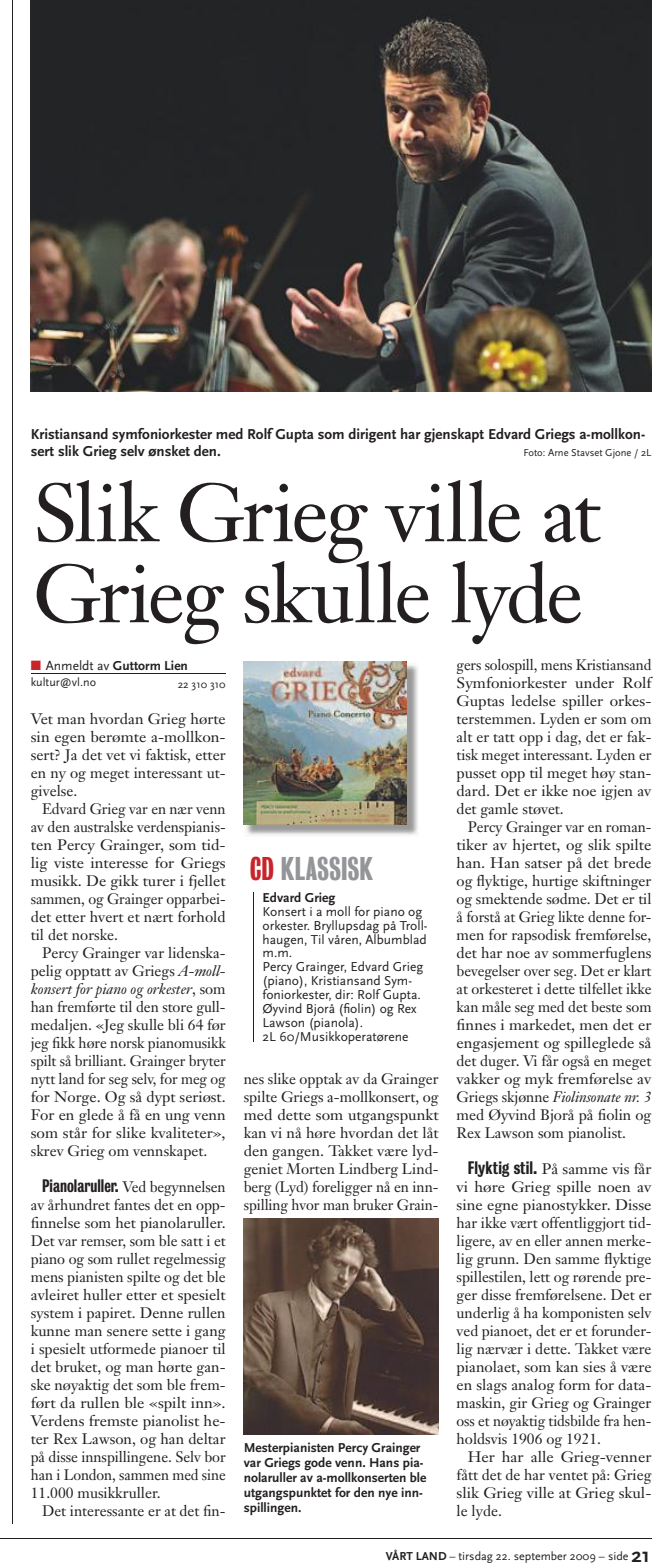
<style>
.page{position:relative;width:653px;height:1566px;background:#fff}
.page>*{position:absolute;margin:0;border:0;box-sizing:border-box;transform-origin:0 0}
.t1{font:81px/81px "Janson Text";letter-spacing:-.03em;color:#231f20}
.t2{font:30px "Bureau Grotesque One Five";letter-spacing:-.005em;color:#939598}
.t3{font:16.5px "Bureau Grotesque Three Five";color:#231f20}
.t4{font:15px/18px "Janson Text";color:#231f20;text-align:justify}
.t5{font:15px/18px "Janson Text";color:#231f20;text-align:justify;scale:.96 1}
.t6{font:700 15px/16.5px "Scala Sans";color:#231f20}
.t7{font:15px/18px "Janson Text";color:#231f20;text-align:justify;scale:1.05 1}
.t8{font:13.5px/14px "Scala Sans";color:#231f20}
.t9{font:700 13.5px/15px "Scala Sans";color:#231f20}
.t10{font:12px "Scala Sans";color:#231f20}
.t11{font:11.25px "Scala Sans Caps";color:#231f20}
.t12{font:10.5px "Scala Sans";color:#231f20}
.s1{color:#c8242b}
.s2{font-weight:400}
.s3{font-style:italic}
.s4{font-family:"Janson Text";font-size:15px}
.s5{font-family:"Bureau Grotesque Three Five";font-size:16.5px}
.s6{font-weight:700}
.s7{font-weight:700;font-size:21px}
</style>
<div class="page">
<hr style="left:31px;top:673px;width:195px;height:1px;background:#231f20">
<hr style="left:253px;top:892px;width:1px;height:149px;background:#231f20">
<img style="left:246px;top:665px;width:172px;height:170px">
<img style="left:244px;top:662px;width:163px;height:163px">
<img style="left:31px;top:0;width:620px;height:392px">
<img style="left:244px;top:1219px;width:194px;height:216px">
<hr style="left:12px;top:0;width:1px;height:1524px;background:#231f20">
<hr style="left:0;top:1539px;width:651px;height:1px;background:#231f20">
<p class="t6" style="left:31px;top:426px;width:616px">Kristiansand symfoniorkester med Rolf Gupta som dirigent har gjenskapt Edvard Griegs a-mollkon&shy;sert slik Grieg selv ønsket den.</p>
<p class="t12" style="left:523px;top:447px;width:130px">Foto: Arne Stavset Gjone / 2L</p>
<h1 class="t1" style="left:33px;top:481px;width:569px">Slik Grieg ville at<br>Grieg skulle lyde</h1>
<p class="t9" style="left:31px;top:658px;width:159px"><span class="s1">■</span> <span class="s2">Anmeldt av</span> Guttorm Lien</p>
<p class="t10" style="left:31px;top:677px;width:67px">kultur@vl.no</p>
<p class="t11" style="left:178px;top:677px;width:50px">22 310 310</p>
<p class="t4" style="left:31px;top:711px;width:196px">Vet man hvordan Grieg hørte sin egen berømte a-mollkon&shy;sert? Ja det vet vi faktisk, etter en ny og meget interessant ut&shy;givelse.</p>
<p class="t4" style="left:31px;top:801px;width:196px;text-indent:11px">Edvard Grieg var en nær venn av den australske verdenspianis&shy;ten Percy Grainger, som tid&shy;lig viste interesse for Griegs musikk. De gikk turer i fjellet sammen, og Grainger opparbei&shy;det etter hvert et nært forhold til det norske.</p>
<p class="t4" style="left:31px;top:945px;width:196px;text-indent:11px">Percy Grainger var lidenska&shy;pelig opptatt av Griegs <span class="s3">A-moll&shy;konsert for piano og orkester</span>, som han fremførte til den store gull&shy;medaljen. «Jeg skulle bli 64 før jeg fikk høre norsk pianomusikk spilt så brilliant. Grainger bryter nytt land for seg selv, for meg og for Norge. Og så dypt seriøst.<br>For en glede å få en ung venn som står for slike kvaliteter», skrev Grieg om vennskapet.</p>
<p class="t3" style="left:42px;top:1180px;width:185px">Pianolaruller. <span class="s4">Ved begynnelsen</span></p>
<p class="t4" style="left:31px;top:1197px;width:196px">av århundret fantes det en opp&shy;finnelse som het pianola ruller.<br>Det var remser, som ble satt i et piano og som rullet regelmessig mens pianisten spilte og det ble avleiret huller etter et spesielt system i papiret. Denne rullen kunne man senere sette i gang i spesielt utformede pianoer til det bruket, og man hørte gan&shy;ske nøyaktig det som ble frem&shy;ført da rullen ble «spilt inn».<br>Verdens fremste pianolist he&shy;ter Rex Lawson, og han deltar på disse innspillingene. Selv bor han i London, sammen med sine 11.000 musikkruller.</p>
<p class="t4" style="left:42px;top:1503px;width:185px">Det interessante er at det fin-</p>
<h2 class="t2" style="left:250px;top:857px;width:125px"><span class="s1">CD</span> KLASSISK</h2>
<p class="t9" style="left:262px;top:890px;width:74px">Edvard Grieg</p>
<p class="t8" style="left:262px;top:905px;width:166px">Konsert i a moll for piano og orkester. Bryllupsdag på Troll&shy;haugen, Til våren, Albumblad m.m.<br>Percy Grainger, Edvard Grieg (piano), Kristiansand Sym&shy;foniorkester, dir: Rolf Gupta.<br>Øyvind Bjorå (fiolin) og Rex<br>Lawson (pianola).<br>2L 60/Musikkoperatørene</p>
<p class="t4" style="left:244px;top:1071px;width:196px">nes slike opptak av da Grainger spilte Griegs a-mollkonsert, og med dette som utgangspunkt kan vi nå høre hvordan det låt den gangen. Takket være lyd&shy;geniet Morten Lindberg Lind&shy;berg (Lyd) foreligger nå en inn&shy;spilling hvor man bruker Grain-</p>
<p class="t9" style="left:244px;top:1441px;width:184px">Mesterpianisten Percy Grainger var Griegs gode venn. Hans pia&shy;nolaruller av a-mollkonserten ble utgangspunktet for den nye inn&shy;spillingen.</p>
<p class="t5" style="left:456px;top:657px;width:204px">gers solospill, mens Kristiansand Symfoniorkester under Rolf Guptas ledelse spiller orkes&shy;terstemmen. Lyden er som om alt er tatt opp i dag, det er fak&shy;tisk meget interessant. Lyden er pusset opp til meget høy stan&shy;dard. Det er ikke noe igjen av det gamle støvet.</p>
<p class="t4" style="left:456px;top:819px;width:196px;text-indent:11px">Percy Grainger var en roman&shy;tiker av hjertet, og slik spilte han. Han satser på det brede og flyktige, hurtige skiftninger og smektende sødme. Det er til å forstå at Grieg likte denne for&shy;men for rapsodisk fremførelse, det har noe av sommerfuglens bevegelser over seg. Det er klart at orkesteret i dette tilfellet ikke kan måle seg med det beste som finnes i markedet, men det er engasjement og spilleglede så det duger. Vi får også en meget vakker og myk fremførelse av Griegs skjønne <span class="s3">Fiolinsonate nr. 3 </span>med Øyvind Bjorå på fiolin og Rex Lawson som pianolist.</p>
<p class="t4" style="left:456px;top:1161px;width:196px;text-indent:11px"><span class="s5">Flyktig stil.</span> På samme vis får vi høre Grieg spille noen av sine egne pianostykker. Disse har ikke vært offentliggjort tid&shy;ligere, av en eller annen merke&shy;lig grunn. Den samme flyktige spillestilen, lett og rørende pre&shy;ger disse fremførelsene. Det er underlig å ha komponisten selv ved pianoet, det er et forunder&shy;lig nærvær i dette. Takket være pianolaet, som kan sies å være en slags analog form for data&shy;maskin, gir Grieg og Grainger oss et nøyaktig tidsbilde fra hen&shy;holdsvis 1906 og 1921.</p>
<p class="t7" style="left:456px;top:1449px;width:187px;text-indent:11px">Her har alle Grieg-venner fått det de har ventet på: Grieg slik Grieg ville at Grieg skul&shy;le lyde.</p>
<p class="t10" style="left:386px;top:1551px;width:266px"><span class="s6">VÅRT LAND</span> – tirsdag 22. september 2009 – side <span class="s7">21</span></p>
</div>
